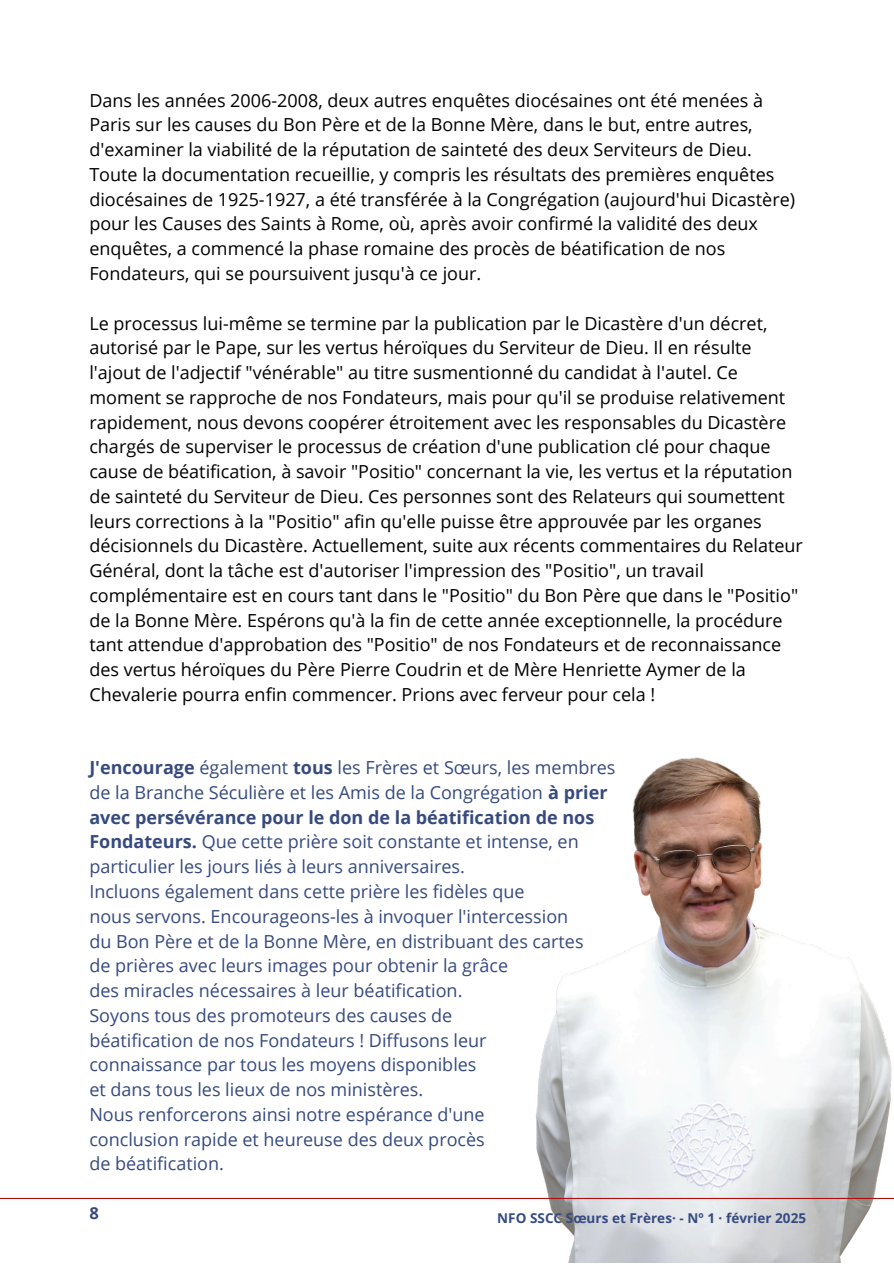
<style>
.page{position:relative;width:894px;height:1264px;background:#fff}
.page>*{position:absolute;margin:0;border:0;box-sizing:border-box;transform-origin:0 0}
.t1{font:18px/24.8px "Open Sans";color:#000}
.t2{font:18px/24.8px "Open Sans";color:#364a7f}
.t3{font:700 16.5px "Open Sans";color:#364a7f}
.t4{font:700 13.5px "Open Sans";letter-spacing:.005em;color:#364a7f}
.s1{font-weight:700}
</style>
<div class="page">
<img style="left:526px;top:757px;width:367px;height:505px">
<hr style="left:0;top:1197px;width:893px;height:1px;background:#aa1010">
<h2 class="t1" style="left:89px;top:87px;width:707px">Dans les années 2006-2008, deux autres enquêtes diocésaines ont été menées à Paris sur les causes du Bon Père et de la Bonne Mère, dans le but, entre autres, d'examiner la viabilité de la réputation de sainteté des deux Serviteurs de Dieu.<br>Toute la documentation recueillie, y compris les résultats des premières enquêtes diocésaines de 1925-1927, a été transférée à la Congrégation (aujourd'hui Dicastère) pour les Causes des Saints à Rome, où, après avoir confirmé la validité des deux enquêtes, a commencé la phase romaine des procès de béatification de nos Fondateurs, qui se poursuivent jusqu'à ce jour.</h2>
<h2 class="t1" style="left:89px;top:310px;width:715px">Le processus lui-même se termine par la publication par le Dicastère d'un décret, autorisé par le Pape, sur les vertus héroïques du Serviteur de Dieu. Il en résulte l'ajout de l'adjectif "vénérable" au titre susmentionné du candidat à l'autel. Ce moment se rapproche de nos Fondateurs, mais pour qu'il se produise relativement rapidement, nous devons coopérer étroitement avec les responsables du Dicastère chargés de superviser le processus de création d'une publication clé pour chaque cause de béatification, à savoir "Positio" concernant la vie, les vertus et la réputation de sainteté du Serviteur de Dieu. Ces personnes sont des Relateurs qui soumettent leurs corrections à la "Positio" afin qu'elle puisse être approuvée par les organes décisionnels du Dicastère. Actuellement, suite aux récents commentaires du Relateur Général, dont la tâche est d'autoriser l'impression des "Positio", un travail complémentaire est en cours tant dans le "Positio" du Bon Père que dans le "Positio" de la Bonne Mère. Espérons qu'à la fin de cette année exceptionnelle, la procédure tant attendue d'approbation des "Positio" de nos Fondateurs et de reconnaissance des vertus héroïques du Père Pierre Coudrin et de Mère Henriette Aymer de la Chevalerie pourra enfin commencer. Prions avec ferveur pour cela !</h2>
<p class="t2" style="left:89px;top:754px;width:527px"><span class="s1">J'encourage</span> également <span class="s1">tous</span> les Frères et Sœurs, les membres de la Branche Séculière et les Amis de la Congrégation <span class="s1">à prier avec persévérance pour le don de la béatification de nos Fondateurs.</span> Que cette prière soit constante et intense, en particulier les jours liés à leurs anniversaires.<br>Incluons également dans cette prière les fidèles que<br>nous servons. Encourageons-les à invoquer l'intercession<br>du Bon Père et de la Bonne Mère, en distribuant des cartes<br>de prières avec leurs images pour obtenir la grâce<br>des miracles nécessaires à leur béatification.<br>Soyons tous des promoteurs des causes de<br>béatification de nos Fondateurs ! Diffusons leur<br>connaissance par tous les moyens disponibles<br>et dans tous les lieux de nos ministères.<br>Nous renforcerons ainsi notre espérance d'une<br>conclusion rapide et heureuse des deux procès<br>de béatification.</p>
<p class="t3" style="left:89px;top:1201px;width:11px">8</p>
<h2 class="t4" style="left:497px;top:1208px;width:310px">NFO SSCC Sœurs et Frères· - Nº 1 · février 2025</h2>
</div>
